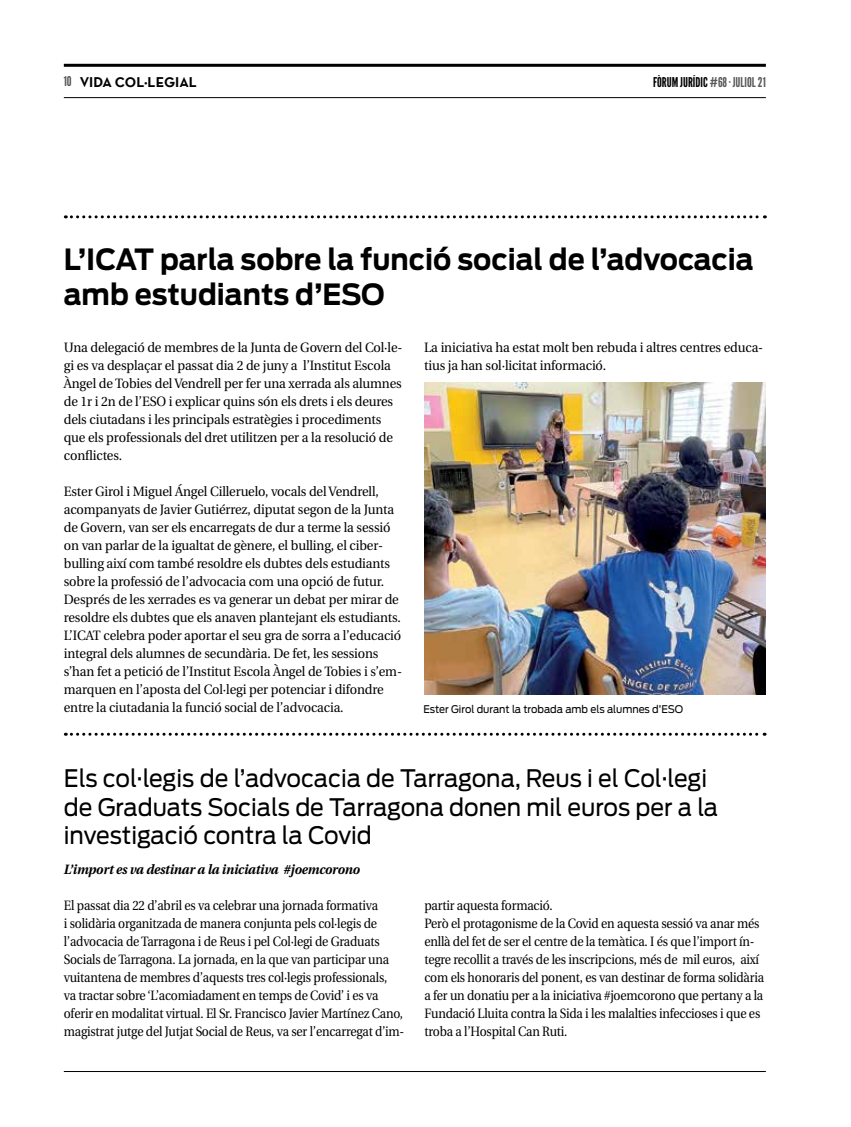
<style>
.page{position:relative;width:851px;height:1127px;background:#fff}
.page>*{position:absolute;margin:0;border:0;box-sizing:border-box;transform-origin:0 0}
.t1{font:700 29.1px/34.8px "Antenna";color:#000;scale:.95 1}
.t2{font:24px/28.8px "Antenna";color:#000;scale:.95 1}
.t3{font:14.4px "Neutra Text TF Bold Alt";color:#000}
.t4{font:13.5px/18px "Utopia";letter-spacing:-.01em;color:#000;scale:.95 1}
.t5{font:13.5px/18px "Utopia";letter-spacing:-.01em;color:#000;scale:.9 1}
.t6{font:italic 700 13.5px "Utopia";letter-spacing:-.01em;color:#000;scale:.95 1}
.t7{font:13.5px "League Gothic";color:#000}
.t8{font:10.5px "Antenna";color:#000;scale:.95 1}
.s1{font-family:"League Gothic";font-size:13.5px;color:#58595b}
.s2{color:#58595b}
</style>
<div class="page">
<hr style="left:64px;top:64px;width:701px;height:3px;background:#000">
<hr style="left:64px;top:97px;width:701px;height:1px;background:#000">
<hr style="left:64px;top:1071px;width:701px;height:1px;background:#000">
<svg style="left:65px;top:215px;width:700px;height:3px"></svg>
<svg style="left:65px;top:733px;width:700px;height:3px"></svg>
<img style="left:424px;top:383px;width:341px;height:311px">
<p class="t3" style="left:64px;top:73px;width:135px"><span class="s1">10</span> VIDA COL·LEGIAL</p>
<p class="t7" style="left:653px;top:74px;width:114px">FÒRUM JURÍDIC <span class="s2">#68 · JULIOL 21</span></p>
<h1 class="t1" style="left:64px;top:242px;width:727px">L’ICAT parla sobre la funció social de l’advocacia amb estudiants d’ESO</h1>
<p class="t4" style="left:424px;top:339px;width:358px">La iniciativa ha estat molt ben rebuda i altres centres educa&shy;tius ja han sol·licitat informació.</p>
<p class="t4" style="left:64px;top:339px;width:358px">Una delegació de membres de la Junta de Govern del Col·le&shy;gi es va desplaçar el passat dia 2 de juny a l’Institut Escola Àngel de Tobies del Vendrell per fer una xerrada als alumnes de 1r i 2n de l’ESO i explicar quins són els drets i els deures dels ciutadans i les principals estratègies i procediments que els professionals del dret utilitzen per a la resolució de conflictes.</p>
<p class="t4" style="left:64px;top:483px;width:357px">Ester Girol i Miguel Ángel Cilleruelo, vocals del Vendrell, acompanyats de Javier Gutiérrez, diputat segon de la Junta de Govern, van ser els encarregats de dur a terme la sessió on van parlar de la igualtat de gènere, el bulling, el ciber&shy;bulling així com també resoldre els dubtes dels estudiants sobre la professió de l’advocacia com una opció de futur.<br>Després de les xerrades es va generar un debat per mirar de resoldre els dubtes que els anaven plantejant els estudiants.<br>L’ICAT celebra poder aportar el seu gra de sorra a l’educació integral dels alumnes de secundària. De fet, les sessions s’han fet a petició de l’Institut Escola Àngel de Tobies i s’em&shy;marquen en l’aposta del Col·legi per potenciar i difondre entre la ciutadania la funció social de l’advocacia.</p>
<p class="t8" style="left:423px;top:703px;width:275px">Ester Girol durant la trobada amb els alumnes d’ESO</p>
<h2 class="t2" style="left:64px;top:764px;width:690px">Els col·legis de l’advocacia de Tarragona, Reus i el Col·legi de Graduats Socials de Tarragona donen mil euros per a la investigació contra la Covid</h2>
<p class="t6" style="left:64px;top:862px;width:313px">L’import es va destinar a la iniciativa #joemcorono</p>
<p class="t5" style="left:424px;top:897px;width:379px">partir aquesta formació.<br>Però el protagonisme de la Covid en aquesta sessió va anar més enllà del fet de ser el centre de la temàtica. I és que l’import ín&shy;tegre recollit a través de les inscripcions, més de mil euros, així com els honoraris del ponent, es van destinar de forma solidària a fer un donatiu per a la iniciativa #joemcorono que pertany a la Fundació Lluita contra la Sida i les malalties infeccioses i que es troba a l’Hospital Can Ruti.</p>
<p class="t5" style="left:64px;top:897px;width:380px">El passat dia 22 d’abril es va celebrar una jornada formativa<br>i solidària organitzada de manera conjunta pels col·legis de l’advocacia de Tarragona i de Reus i pel Col·legi de Graduats Socials de Tarragona. La jornada, en la que van participar una vuitantena de membres d’aquests tres col·legis professionals,<br>va tractar sobre ‘L’acomiadament en temps de Covid’ i es va oferir en modalitat virtual. El Sr. Francisco Javier Martínez Cano, magistrat jutge del Jutjat Social de Reus, va ser l’encarregat d’im-</p>
</div>
